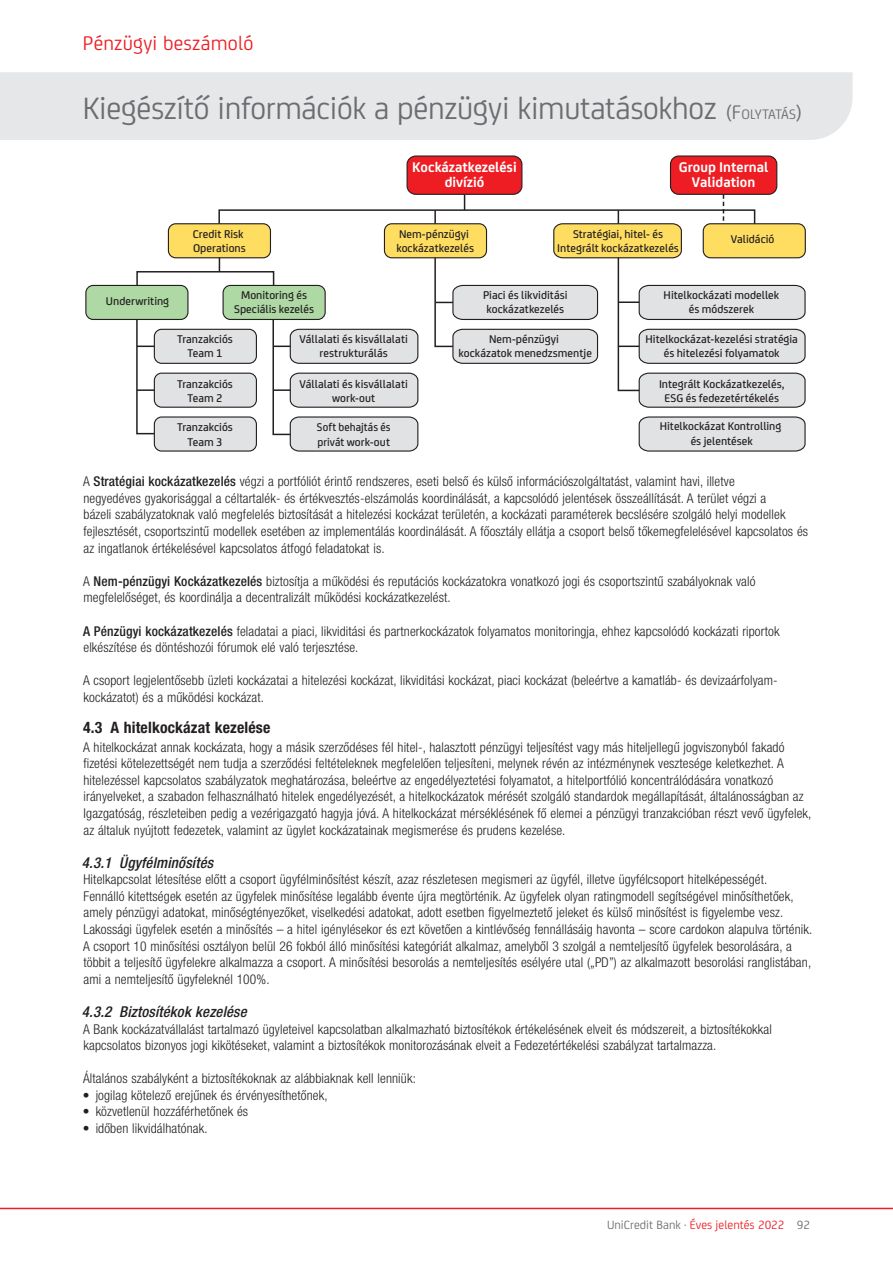
<style>
.page{position:relative;width:893px;height:1263px;background:#fff}
.page>*{position:absolute;margin:0;border:0;box-sizing:border-box;transform-origin:0 0}
.t1{font:33px "Uni Credit";letter-spacing:-.01em;color:#6c6d70}
.t2{font:21px "Uni Credit";letter-spacing:.01em;color:#ee1d23}
.t3{font:700 condensed 15.75px "Helvetica Neue LT Pro";letter-spacing:.01em;color:#231f20}
.t4{font:700 15px/15px "Uni Credit";color:#fff;text-align:center}
.t5{font:italic 500 condensed 15px "Helvetica Neue LT Pro";letter-spacing:.01em;color:#231f20}
.t6{font:300 condensed 13.5px/16.6px "Helvetica Neue LT Pro";letter-spacing:.01em;color:#231f20}
.t7{font:12.75px "Uni Credit";color:#6c6d70}
.t8{font:500 12px/14.4px "Uni Credit";letter-spacing:.005em;color:#231f20;text-align:center}
.t9{font:500 12px/14.4px "Uni Credit";letter-spacing:.005em;color:#231f20;scale:.95 1}
.s1{font-size:21px}
.s2{font-size:14.7px}
.s3{font-weight:500}
.s4{color:#ee1d23}
</style>
<div class="page">
<hr style="left:0;top:1208px;width:893px;height:1px;background:#ee1d23">
<div style="left:0;top:72px;width:853px;height:68px;background:#e6e7e9"></div>
<div style="left:407px;top:156px;width:115px;height:38px;background:#ee1d23;border-radius:9px"></div>
<div style="left:407px;top:155px;width:115px;height:40px;border:1px solid #231f20;border-radius:9px"></div>
<div style="left:670px;top:156px;width:107px;height:38px;background:#ee1d23;border-radius:8px"></div>
<div style="left:670px;top:155px;width:107px;height:40px;border:1px solid #231f20;border-radius:8px"></div>
<div style="left:86px;top:285px;width:102px;height:34px;background:#aed8a4;border-radius:7px"></div>
<div style="left:85px;top:285px;width:103px;height:35px;border:1px solid #231f20;border-radius:7px"></div>
<svg style="left:135px;top:189px;width:671px;height:263px"></svg>
<h2 class="t2" style="left:83px;top:35px;width:172px">Pénzügyi beszámoló</h2>
<h1 class="t1" style="left:83px;top:96px;width:721px">Kiegészítő információk a pénzügyi kimutatásokhoz <span class="s1">(F</span><span class="s2">OLYTATÁS</span><span class="s1">)</span></h1>
<p class="t4" style="left:412px;top:159px;width:106px">Kockázatkezelési divízió</p>
<p class="t4" style="left:679px;top:159px;width:91px">Group Internal<br>Validation</p>
<p class="t8" style="left:193px;top:227px;width:55px;text-align:left">Credit Risk<br>Operations</p>
<p class="t8" style="left:396px;top:227px;width:79px;text-align:left">Nem-pénzügyi kockázatkezelés</p>
<p class="t8" style="left:557px;top:227px;width:123px">Stratégiai, hitel- és<br>Integrált kockázatkezelés</p>
<p class="t8" style="left:731px;top:232px;width:45px">Validáció</p>
<p class="t8" style="left:106px;top:295px;width:65px">Underwriting</p>
<p class="t8" style="left:234px;top:288px;width:81px">Monitoring és<br>Speciális kezelés</p>
<p class="t8" style="left:483px;top:288px;width:86px;text-align:left">Piaci és likviditási kockázatkezelés</p>
<p class="t8" style="left:664px;top:288px;width:117px">Hitelkockázati modellek és módszerek</p>
<p class="t8" style="left:177px;top:332px;width:57px">Tranzakciós<br>Team 1</p>
<p class="t8" style="left:177px;top:377px;width:57px">Tranzakciós<br>Team 2</p>
<p class="t8" style="left:177px;top:421px;width:57px">Tranzakciós<br>Team 3</p>
<p class="t8" style="left:299px;top:332px;width:110px">Vállalati és kisvállalati restrukturálás</p>
<p class="t8" style="left:459px;top:332px;width:135px">Nem-pénzügyi<br>kockázatok menedzsmentje</p>
<p class="t8" style="left:299px;top:377px;width:110px">Vállalati és kisvállalati work-out</p>
<p class="t9" style="left:317px;top:421px;width:79px">Soft behajtás és privát work-out</p>
<p class="t8" style="left:645px;top:332px;width:154px">Hitelkockázat-kezelési stratégia és hitelezési folyamatok</p>
<p class="t8" style="left:659px;top:377px;width:127px">Integrált Kockázatkezelés,<br>ESG és fedezetértékelés</p>
<p class="t8" style="left:660px;top:420px;width:123px">Hitelkockázat Kontrolling és jelentések</p>
<p class="t6" style="left:83px;top:475px;width:727px">A <span class="s3">Stratégiai kockázatkezelés</span> végzi a portfóliót érintő rendszeres, eseti belső és külső információszolgáltatást, valamint havi, illetve<br>negyedéves gyakorisággal a céltartalék- és értékvesztés-elszámolás koordinálását, a kapcsolódó jelentések összeállítását. A terület végzi a<br>bázeli szabályzatoknak való megfelelés biztosítását a hitelezési kockázat területén, a kockázati paraméterek becslésére szolgáló helyi modellek fejlesztését, csoportszintű modellek esetében az implementálás koordinálását. A főosztály ellátja a csoport belső tőkemegfelelésével kapcsolatos és az ingatlanok értékelésével kapcsolatos átfogó feladatokat is.</p>
<p class="t6" style="left:83px;top:574px;width:674px">A <span class="s3">Nem-pénzügyi Kockázatkezelés</span> biztosítja a működési és reputációs kockázatokra vonatkozó jogi és csoportszintű szabályoknak való megfelelőséget, és koordinálja a decentralizált működési kockázatkezelést.</p>
<p class="t6" style="left:83px;top:624px;width:698px"><span class="s3">A Pénzügyi kockázatkezelés</span> feladatai a piaci, likviditási és partnerkockázatok folyamatos monitoringja, ehhez kapcsolódó kockázati riportok elkészítése és döntéshozói fórumok elé való terjesztése.</p>
<p class="t6" style="left:83px;top:674px;width:696px">A csoport legjelentősebb üzleti kockázatai a hitelezési kockázat, likviditási kockázat, piaci kockázat (beleértve a kamatláb- és devizaárfolyam&shy;kockázatot) és a működési kockázat.</p>
<p class="t3" style="left:83px;top:721px;width:189px">4.3 A hitelkockázat kezelése</p>
<p class="t6" style="left:83px;top:740px;width:730px">A hitelkockázat annak kockázata, hogy a másik szerződéses fél hitel-, halasztott pénzügyi teljesítést vagy más hiteljellegű jogviszonyból fakadó fizetési kötelezettségét nem tudja a szerződési feltételeknek megfelelően teljesíteni, melynek révén az intézménynek vesztesége keletkezhet. A hitelezéssel kapcsolatos szabályzatok meghatározása, beleértve az engedélyeztetési folyamatot, a hitelportfólió koncentrálódására vonatkozó irányelveket, a szabadon felhasználható hitelek engedélyezését, a hitelkockázatok mérését szolgáló standardok megállapítását, általánosságban az Igazgatóság, részleteiben pedig a vezérigazgató hagyja jóvá. A hitelkockázat mérséklésének fő elemei a pénzügyi tranzakcióban részt vevő ügyfelek, az általuk nyújtott fedezetek, valamint az ügylet kockázatainak megismerése és prudens kezelése.</p>
<p class="t5" style="left:82px;top:857px;width:133px">4.3.1 Ügyfélminősítés</p>
<p class="t6" style="left:83px;top:873px;width:731px">Hitelkapcsolat létesítése előtt a csoport ügyfélminősítést készít, azaz részletesen megismeri az ügyfél, illetve ügyfélcsoport hitelképességét.<br>Fennálló kitettségek esetén az ügyfelek minősítése legalább évente újra megtörténik. Az ügyfelek olyan ratingmodell segítségével minősíthetőek, amely pénzügyi adatokat, minőségtényezőket, viselkedési adatokat, adott esetben figyelmeztető jeleket és külső minősítést is figyelembe vesz.<br>Lakossági ügyfelek esetén a minősítés – a hitel igénylésekor és ezt követően a kintlévőség fennállásáig havonta – score cardokon alapulva történik.<br>A csoport 10 minősítési osztályon belül 26 fokból álló minősítési kategóriát alkalmaz, amelyből 3 szolgál a nemteljesítő ügyfelek besorolására, a többit a teljesítő ügyfelekre alkalmazza a csoport. A minősítési besorolás a nemteljesítés esélyére utal („PD”) az alkalmazott besorolási ranglistában, ami a nemteljesítő ügyfeleknél 100%.</p>
<p class="t5" style="left:82px;top:1006px;width:166px">4.3.2 Biztosítékok kezelése</p>
<p class="t6" style="left:83px;top:1022px;width:690px">A Bank kockázatvállalást tartalmazó ügyleteivel kapcsolatban alkalmazható biztosítékok értékelésének elveit és módszereit, a biztosítékokkal kapcsolatos bizonyos jogi kikötéseket, valamint a biztosítékok monitorozásának elveit a Fedezetértékelési szabályzat tartalmazza.</p>
<p class="t6" style="left:83px;top:1072px;width:334px">Általános szabályként a biztosítékoknak az alábbiaknak kell lenniük:</p>
<p class="t6" style="left:83px;top:1088px;width:246px">• jogilag kötelező erejűnek és érvényesíthetőnek,</p>
<p class="t6" style="left:83px;top:1105px;width:167px">• közvetlenül hozzáférhetőnek és</p>
<p class="t6" style="left:83px;top:1121px;width:126px">• időben likvidálhatónak.</p>
<p class="t7" style="left:607px;top:1220px;width:204px">UniCredit Bank · <span class="s4">Éves jelentés 2022</span> 92</p>
</div>
